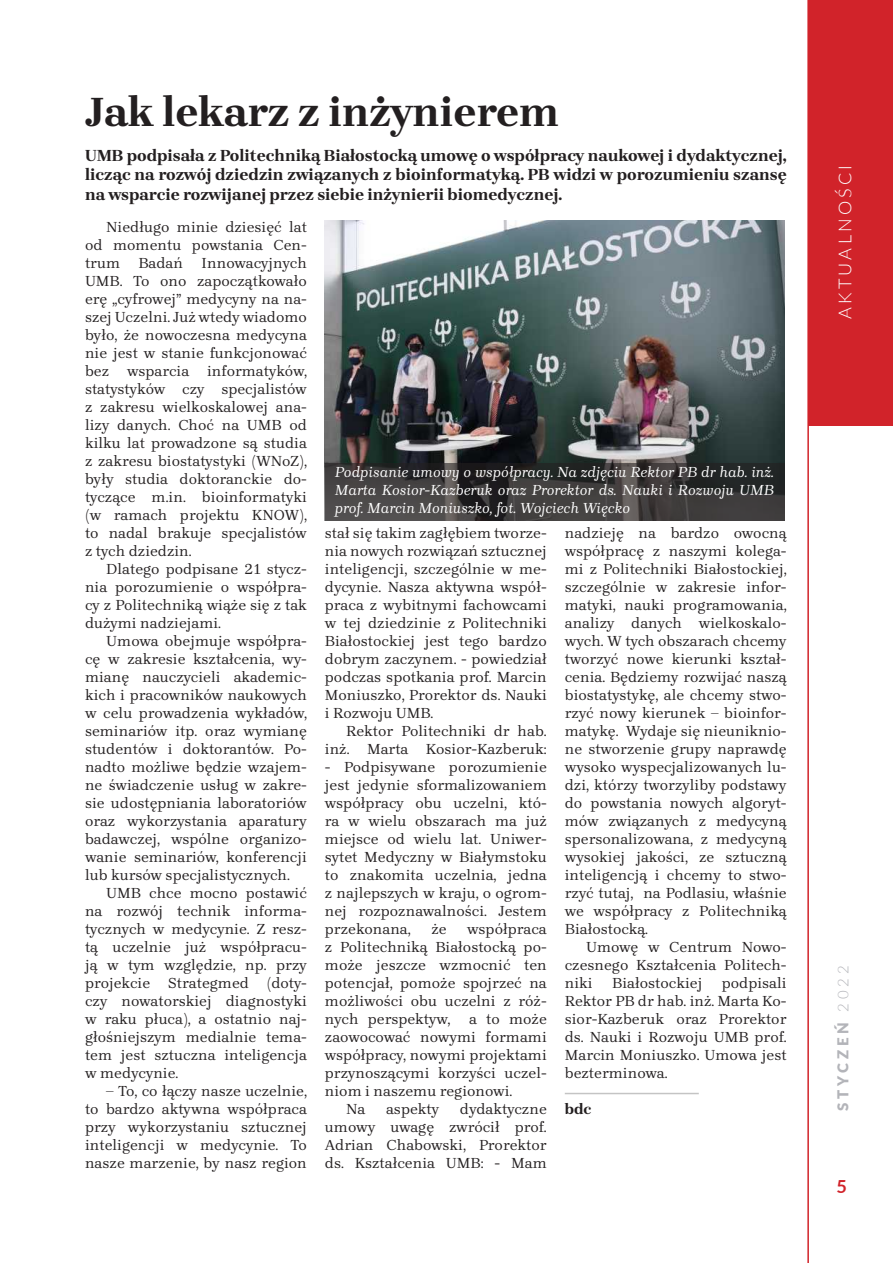
<style>
.page{position:relative;width:893px;height:1263px;background:#fff}
.page>*{position:absolute;margin:0;border:0;box-sizing:border-box;transform-origin:0 0}
.t1{font:42px "Brygada 1918";color:#231f20}
.t2{font:300 18px "Lato";letter-spacing:.18em;color:#fff}
.t3{font:700 18px "Lato";color:#d1232a}
.t4{font:16.5px/19.8px "Brygada 1918";color:#231f20;text-align:justify}
.t5{font:15px/18px "Brygada 1918";color:#231f20;text-align:justify}
.t6{font:italic 15px/18px "Brygada 1918";color:#fff;text-align:justify}
.t7{font:900 15px "Lato";letter-spacing:.25em;color:#b3b4b9}
.s1{font-weight:300}
</style>
<div class="page">
<hr style="left:807px;top:0;width:2px;height:1263px;background:#d1232a">
<div style="left:808px;top:0;width:85px;height:425px;background:#d1232a"></div>
<img style="left:325px;top:221px;width:459px;height:242px">
<svg style="left:325px;top:463px;width:459px;height:57px;background:#3a3939"></svg>
<hr style="left:565px;top:1093px;width:134px;height:1px;background:#c4c4c4">
<h1 class="t1" style="left:85px;top:82px;width:476px">Jak lekarz z inżynierem</h1>
<p class="t4" style="left:85px;top:146px;width:703px">UMB podpisała z Politechniką Białostocką umowę o współpracy naukowej i dydaktycznej, licząc na rozwój dziedzin związanych z bioinformatyką. PB widzi w porozumieniu szansę na wsparcie rozwijanej przez siebie inżynierii biomedycznej.</p>
<p class="t5" style="left:85px;top:218px;width:223px;text-indent:21px">Niedługo minie dziesięć lat od momentu powstania Cen&shy;trum Badań Innowacyjnych UMB. To ono zapoczątkowało erę „cyfrowej” medycyny na na&shy;szej Uczelni. Już wtedy wiadomo było, że nowoczesna medycyna nie jest w stanie funkcjonować bez wsparcia informatyków, statystyków czy specjalistów z zakresu wielkoskalowej ana&shy;lizy danych. Choć na UMB od kilku lat prowadzone są studia z zakresu biostatystyki (WNoZ), były studia doktoranckie do&shy;tyczące m.in. bioinformatyki (w ramach projektu KNOW), to nadal brakuje specjalistów z tych dziedzin.</p>
<p class="t5" style="left:85px;top:560px;width:223px;text-indent:21px">Dlatego podpisane 21 stycz&shy;nia porozumienie o współpra&shy;cy z Politechniką wiąże się z tak dużymi nadziejami.</p>
<p class="t5" style="left:85px;top:632px;width:223px;text-indent:21px">Umowa obejmuje współpra&shy;cę w zakresie kształcenia, wy&shy;mianę nauczycieli akademic&shy;kich i pracowników naukowych w celu prowadzenia wykładów, seminariów itp. oraz wymianę studentów i doktorantów. Po&shy;nadto możliwe będzie wzajem&shy;ne świadczenie usług w zakre&shy;sie udostępniania laboratoriów oraz wykorzystania aparatury badawczej, wspólne organizo&shy;wanie seminariów, konferencji lub kursów specjalistycznych.</p>
<p class="t5" style="left:85px;top:884px;width:223px;text-indent:21px">UMB chce mocno postawić na rozwój technik informa&shy;tycznych w medycynie. Z resz&shy;tą uczelnie już współpracu&shy;ją w tym względzie, np. przy projekcie Strategmed (doty&shy;czy nowatorskiej diagnostyki w raku płuca), a ostatnio naj&shy;głośniejszym medialnie tema&shy;tem jest sztuczna inteligencja w medycynie.</p>
<p class="t5" style="left:85px;top:1082px;width:223px;text-indent:21px">– To, co łączy nasze uczelnie, to bardzo aktywna współpraca przy wykorzystaniu sztucznej inteligencji w medycynie. To nasze marzenie, by nasz region</p>
<p class="t6" style="left:335px;top:464px;width:441px">Podpisanie umowy o współpracy. Na zdjęciu Rektor PB dr hab. inż.<br>Marta Kosior-Kazberuk oraz Prorektor ds. Nauki i Rozwoju UMB prof. Marcin Moniuszko, fot. Wojciech Więcko</p>
<p class="t5" style="left:325px;top:525px;width:223px">stał się takim zagłębiem tworze&shy;nia nowych rozwiązań sztucznej inteligencji, szczególnie w me&shy;dycynie. Nasza aktywna współ&shy;praca z wybitnymi fachowcami w tej dziedzinie z Politechniki Białostockiej jest tego bardzo dobrym zaczynem. - powiedział podczas spotkania prof. Marcin Moniuszko, Prorektor ds. Nauki i Rozwoju UMB.</p>
<p class="t5" style="left:325px;top:723px;width:223px;text-align:right">Rektor Politechniki dr hab. inż. Marta Kosior-Kazberuk:</p>
<p class="t5" style="left:325px;top:759px;width:223px">- Podpisywane porozumienie jest jedynie sformalizowaniem współpracy obu uczelni, któ&shy;ra w wielu obszarach ma już miejsce od wielu lat. Uniwer&shy;sytet Medyczny w Białymstoku to znakomita uczelnia, jedna z najlepszych w kraju, o ogrom&shy;nej rozpoznawalności. Jestem przekonana,</p>
<p class="t5" style="left:431px;top:921px;width:17px">że</p>
<p class="t5" style="left:467px;top:921px;width:81px">współpraca</p>
<p class="t5" style="left:325px;top:939px;width:223px">z Politechniką Białostocką po-</p>
<p class="t5" style="left:325px;top:957px;width:223px">może jeszcze wzmocnić ten</p>
<p class="t5" style="left:325px;top:975px;width:223px">potencjał, pomoże spojrzeć na</p>
<p class="t5" style="left:325px;top:993px;width:223px">możliwości obu uczelni z róż-</p>
<p class="t5" style="left:325px;top:1011px;width:223px">nych perspektyw, a to może</p>
<p class="t5" style="left:325px;top:1029px;width:223px">zaowocować nowymi formami</p>
<p class="t5" style="left:325px;top:1047px;width:223px">współpracy, nowymi projektami</p>
<p class="t5" style="left:325px;top:1065px;width:223px">przynoszącymi korzyści uczel-</p>
<p class="t5" style="left:325px;top:1083px;width:189px">niom i naszemu regionowi.</p>
<p class="t5" style="left:346px;top:1101px;width:21px">Na</p>
<p class="t5" style="left:386px;top:1101px;width:55px">aspekty</p>
<p class="t5" style="left:325px;top:1101px;width:223px;text-indent:135px">dydaktyczne umowy uwagę zwrócił prof.<br>Adrian Chabowski, Prorektor ds. Kształcenia UMB: - Mam</p>
<p class="t5" style="left:565px;top:525px;width:223px">nadzieję na bardzo owocną współpracę z naszymi kolega&shy;mi z Politechniki Białostockiej, szczególnie w zakresie infor&shy;matyki, nauki programowania, analizy danych wielkoskalo&shy;wych. W tych obszarach chcemy tworzyć nowe kierunki kształ&shy;cenia. Będziemy rozwijać naszą biostatystykę, ale chcemy stwo&shy;rzyć nowy kierunek – bioinfor&shy;matykę. Wydaje się nieuniknio&shy;ne stworzenie grupy naprawdę wysoko wyspecjalizowanych lu&shy;dzi, którzy tworzyliby podstawy do powstania nowych algoryt&shy;mów związanych z medycyną spersonalizowana, z medycyną wysokiej jakości, ze sztuczną inteligencją i chcemy to stwo&shy;rzyć tutaj, na Podlasiu, właśnie we współpracy z Politechniką Białostocką.</p>
<p class="t5" style="left:565px;top:939px;width:223px;text-indent:21px">Umowę w Centrum Nowo&shy;czesnego Kształcenia Politech&shy;niki</p>
<p class="t5" style="left:565px;top:975px;width:223px;text-indent:157px">podpisali Rektor PB dr hab. inż. Marta Ko&shy;sior-Kazberuk oraz Prorektor ds. Nauki i Rozwoju UMB prof.<br>Marcin Moniuszko. Umowa jest bezterminowa.</p>
<p class="t5" style="left:565px;top:1101px;width:28px">bdc</p>
<p class="t5" style="left:612px;top:975px;width:92px">Białostockiej</p>
<p class="t2" style="left:832px;top:319px;width:156px;rotate:-90deg">AKTUALNOŚCI</p>
<p class="t7" style="left:832px;top:1111px;width:147px;rotate:-90deg">STYCZEŃ <span class="s1">2022</span></p>
<p class="t3" style="left:836px;top:1173px;width:12px">5</p>
</div>
